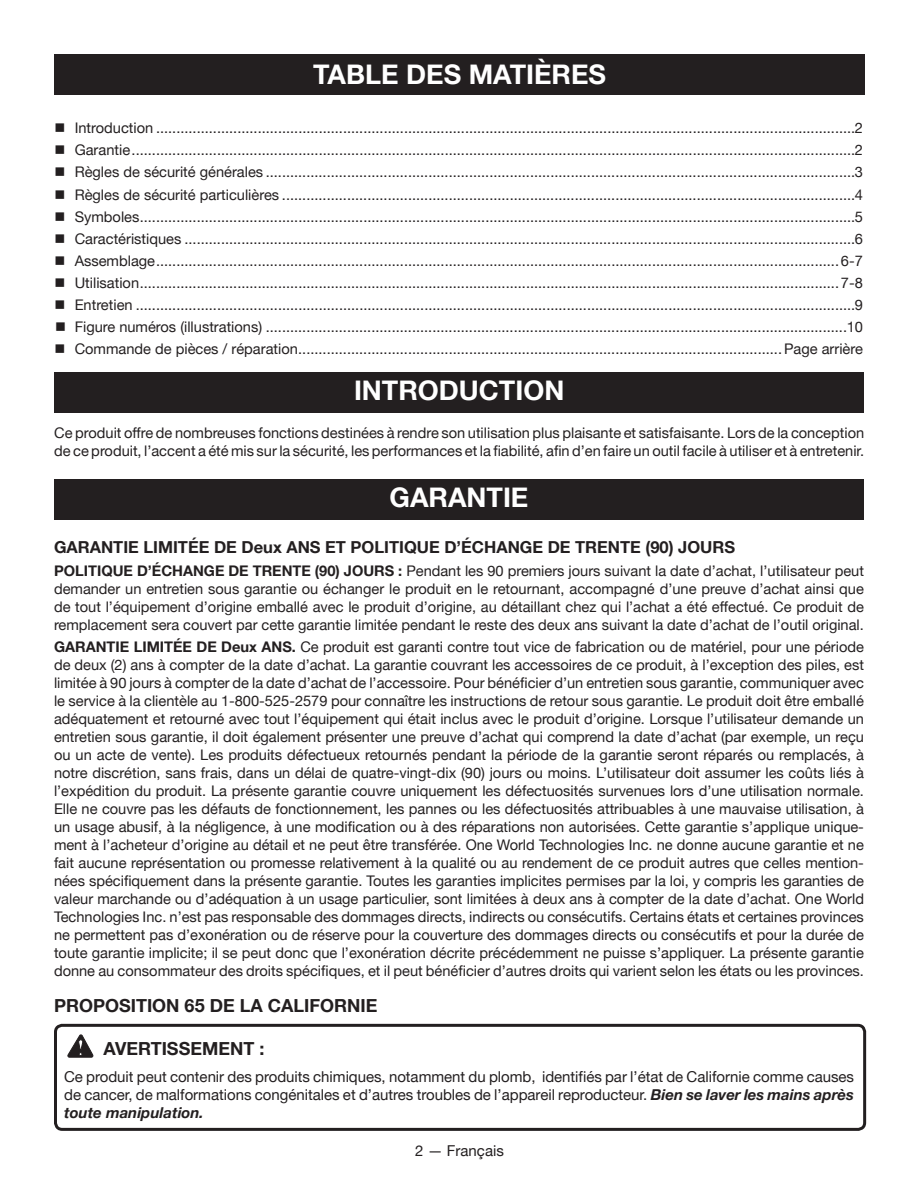
<style>
.page{position:relative;width:918px;height:1188px;background:#fff}
.page>*{position:absolute;margin:0;border:0;box-sizing:border-box;transform-origin:0 0}
.HEADING{font:700 27px "Helvetica Neue";color:#fff}
.Heading_2{font:700 18px "Helvetica Neue";color:#231f20}
.Warning{font:700 18px "Helvetica Neue";color:#231f20}
.Body_text{font:700 16.5px "Helvetica Neue";color:#231f20}
.Warning_Text{font:15px/18px "Helvetica Neue";color:#231f20;text-align:justify}
.Body_text-2{font:14.7px/18px "Helvetica Neue";color:#231f20;text-align:justify}
.step{font:14.7px "Helvetica Neue";color:#231f20}
.s1{font-weight:700}
.s2{font-weight:700;font-style:italic}
</style>
<div class="page">
<div style="left:54px;top:55px;width:811px;height:40px;background:#231f20"></div>
<div style="left:54px;top:372px;width:810px;height:40px;background:#231f20"></div>
<div style="left:54px;top:479px;width:810px;height:41px;background:#231f20"></div>
<div style="left:54px;top:1024px;width:812px;height:107px;border:3px solid #231f20;border-radius:7px"></div>
<svg style="left:68px;top:1035px;width:25px;height:22px"></svg>
<p class="HEADING" style="left:313px;top:58px;width:294px">TABLE DES MATIÈRES</p>
<p class="step" style="left:54px;top:119px;width:810px">■ Introduction ............................................................................................................................................................................2</p>
<p class="step" style="left:54px;top:141px;width:810px">■ Garantie..................................................................................................................................................................................2</p>
<p class="step" style="left:54px;top:163px;width:810px">■ Règles de sécurité générales .................................................................................................................................................3</p>
<p class="step" style="left:54px;top:186px;width:810px">■ Règles de sécurité particulières .............................................................................................................................................4</p>
<p class="step" style="left:54px;top:208px;width:810px">■ Symboles................................................................................................................................................................................5</p>
<p class="step" style="left:54px;top:230px;width:810px">■ Caractéristiques .....................................................................................................................................................................6</p>
<p class="step" style="left:54px;top:252px;width:810px">■ Assemblage........................................................................................................................................................................6-7</p>
<p class="step" style="left:54px;top:274px;width:810px">■ Utilisation............................................................................................................................................................................7-8</p>
<p class="step" style="left:54px;top:296px;width:810px">■ Entretien .................................................................................................................................................................................9</p>
<p class="step" style="left:55px;top:318px;width:809px">■ Figure numéros (illustrations) ...............................................................................................................................................10</p>
<p class="step" style="left:54px;top:340px;width:810px">■ Commande de pièces / réparation.......................................................................................................................Page arrière</p>
<p class="HEADING" style="left:354px;top:374px;width:212px">INTRODUCTION</p>
<p class="Body_text-2" style="left:54px;top:424px;width:811px;line-height:17.5px">Ce produit offre de nombreuses fonctions destinées à rendre son utilisation plus plaisante et satisfaisante. Lors de la conception de ce produit, l’accent a été mis sur la sécurité, les performances et la fiabilité, afin d’en faire un outil facile à utiliser et à entretenir.</p>
<p class="HEADING" style="left:390px;top:481px;width:140px">GARANTIE</p>
<p class="Body_text" style="left:54px;top:537px;width:683px">GARANTIE LIMITÉE DE Deux ANS ET POLITIQUE D’ÉCHANGE DE TRENTE (90) JOURS</p>
<p class="Body_text-2" style="left:54px;top:561px;width:812px"><span class="s1">POLITIQUE D’ÉCHANGE DE TRENTE (90) JOURS :</span> Pendant les 90 premiers jours suivant la date d’achat, l’utilisateur peut demander un entretien sous garantie ou échanger le produit en le retournant, accompagné d’une preuve d’achat ainsi que de tout l’équipement d’origine emballé avec le produit d’origine, au détaillant chez qui l’achat a été effectué. Ce produit de remplacement sera couvert par cette garantie limitée pendant le reste des deux ans suivant la date d’achat de l’outil original.</p>
<p class="Body_text-2" style="left:54px;top:638px;width:812px"><span class="s1">GARANTIE LIMITÉE DE Deux ANS.</span> Ce produit est garanti contre tout vice de fabrication ou de matériel, pour une période de deux (2) ans à compter de la date d’achat. La garantie couvrant les accessoires de ce produit, à l’exception des piles, est limitée à 90 jours à compter de la date d’achat de l’accessoire. Pour bénéficier d’un entretien sous garantie, communiquer avec le service à la clientèle au 1-800-525-2579 pour connaître les instructions de retour sous garantie. Le produit doit être emballé adéquatement et retourné avec tout l’équipement qui était inclus avec le produit d’origine. Lorsque l’utilisateur demande un entretien sous garantie, il doit également présenter une preuve d’achat qui comprend la date d’achat (par exemple, un reçu ou un acte de vente). Les produits défectueux retournés pendant la période de la garantie seront réparés ou remplacés, à notre discrétion, sans frais, dans un délai de quatre-vingt-dix (90) jours ou moins. L’utilisateur doit assumer les coûts liés à l’expédition du produit. La présente garantie couvre uniquement les défectuosités survenues lors d’une utilisation normale.<br>Elle ne couvre pas les défauts de fonctionnement, les pannes ou les défectuosités attribuables à une mauvaise utilisation, à un usage abusif, à la négligence, à une modification ou à des réparations non autorisées. Cette garantie s’applique unique&shy;ment à l’acheteur d’origine au détail et ne peut être transférée. One World Technologies Inc. ne donne aucune garantie et ne fait aucune représentation ou promesse relativement à la qualité ou au rendement de ce produit autres que celles mention&shy;nées spécifiquement dans la présente garantie. Toutes les garanties implicites permises par la loi, y compris les garanties de valeur marchande ou d’adéquation à un usage particulier, sont limitées à deux ans à compter de la date d’achat. One World Technologies Inc. n’est pas responsable des dommages directs, indirects ou consécutifs. Certains états et certaines provinces ne permettent pas d’exonération ou de réserve pour la couverture des dommages directs ou consécutifs et pour la durée de toute garantie implicite; il se peut donc que l’exonération décrite précédemment ne puisse s’appliquer. La présente garantie donne au consommateur des droits spécifiques, et il peut bénéficier d’autres droits qui varient selon les états ou les provinces.</p>
<p class="Heading_2" style="left:54px;top:994px;width:325px">PROPOSITION 65 DE LA CALIFORNIE</p>
<p class="Warning" style="left:104px;top:1037px;width:162px">AVERTISSEMENT :</p>
<p class="Warning_Text" style="left:64px;top:1067px;width:791px">Ce produit peut contenir des produits chimiques, notamment du plomb, identifiés par l’état de Californie comme causes de cancer, de malformations congénitales et d’autres troubles de l’appareil reproducteur. <span class="s2">Bien se laver les mains après toute manipulation.</span></p>
<p class="Warning_Text" style="left:415px;top:1141px;width:90px">2 — Français</p>
</div>
